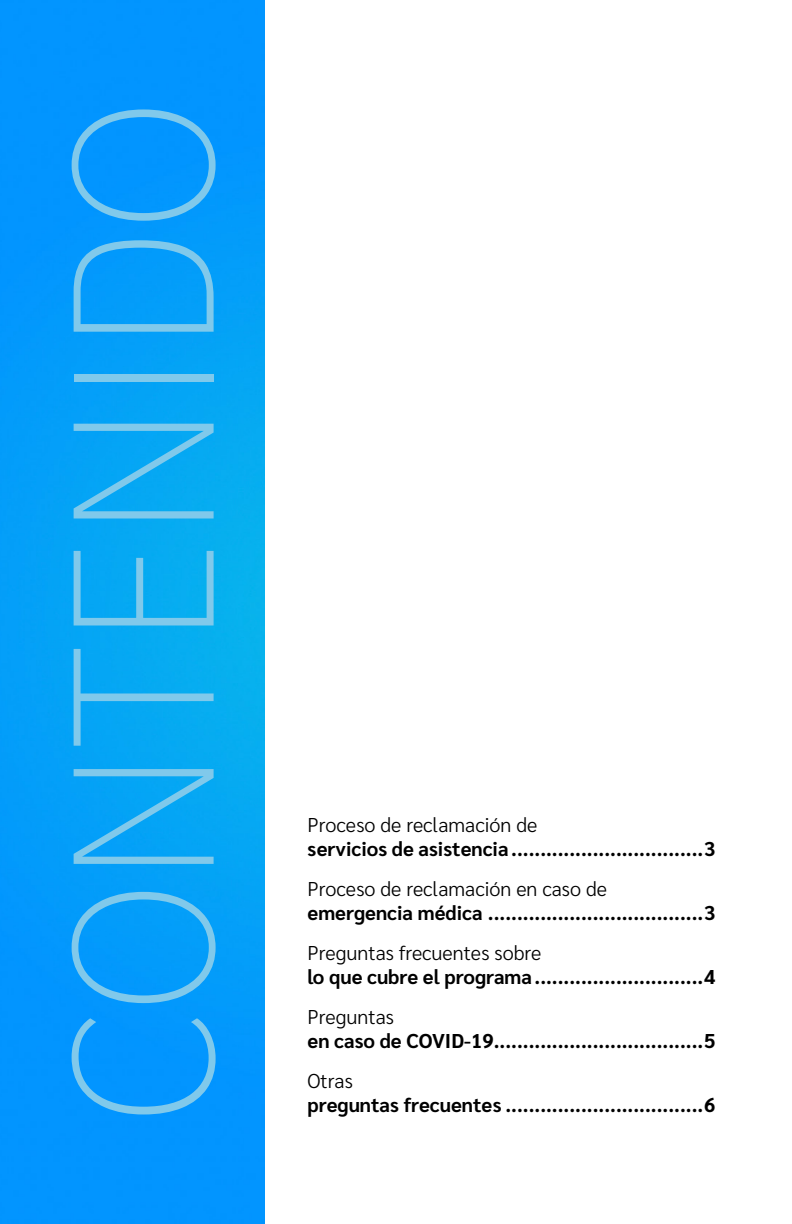
<style>
.page{position:relative;width:792px;height:1224px;background:#fff}
.page>*{position:absolute;margin:0;border:0;box-sizing:border-box;transform-origin:0 0}
.t1{font:100 200px "Sarabun";color:#80c9eb}
.t2{font:700 20px "Sarabun";color:#000}
.t3{font:300 20px "Sarabun";color:#000}
</style>
<div class="page">
<img style="left:1px;top:0;width:263px;height:1223px">
<h1 class="t1" style="left:-37px;top:1123px;width:1024px;rotate:-90deg">CONTENIDO</h1>
<p class="t3" style="left:308px;top:813px;width:231px">Proceso de reclamación de</p>
<p class="t2" style="left:308px;top:837px;width:409px">servicios de asistencia.................................3</p>
<p class="t3" style="left:308px;top:877px;width:301px">Proceso de reclamación en caso de</p>
<p class="t2" style="left:308px;top:901px;width:409px">emergencia médica .....................................3</p>
<p class="t3" style="left:308px;top:941px;width:235px">Preguntas frecuentes sobre</p>
<p class="t2" style="left:308px;top:965px;width:409px">lo que cubre el programa.............................4</p>
<p class="t3" style="left:308px;top:1005px;width:88px">Preguntas</p>
<p class="t2" style="left:308px;top:1029px;width:409px">en caso de COVID-19....................................5</p>
<p class="t3" style="left:308px;top:1069px;width:47px">Otras</p>
<p class="t2" style="left:308px;top:1093px;width:409px">preguntas frecuentes ..................................6</p>
</div>
